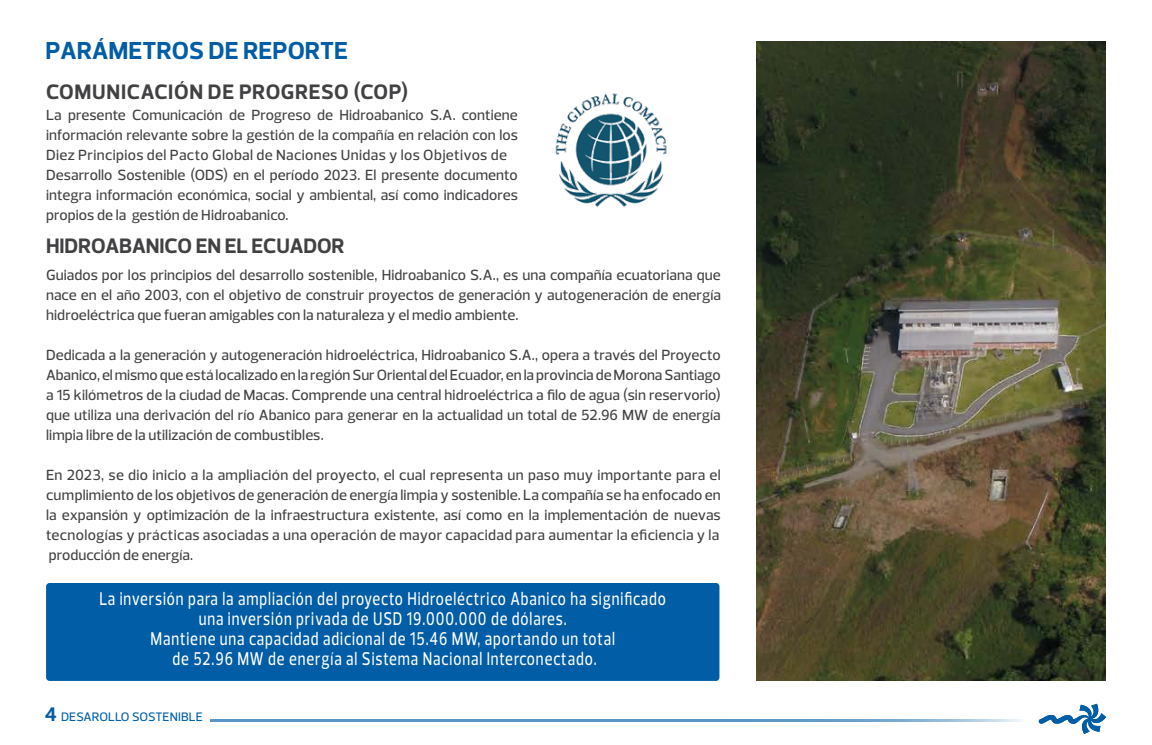
<style>
.page{position:relative;width:1152px;height:745px;background:#fff}
.page>*{position:absolute;margin:0;border:0;box-sizing:border-box;transform-origin:0 0}
.t1{font:700 25px "Prelo";color:#005da6}
.t2{font:700 21.25px "Prelo";letter-spacing:.025em;color:#414042}
.t3{font:700 21.25px "Prelo";color:#414042}
.t4{font:500 18.75px/20px "Prelo";letter-spacing:.06em;color:#fff;text-align:center;scale:.78 1}
.t5{font:500 15px/20px "Prelo";letter-spacing:.005em;color:#414042;text-align:justify}
.t6{font:500 12.5px "Prelo";color:#0061a9}
.s1{font-weight:700;font-size:20px;color:#005da6}
</style>
<div class="page">
<svg style="left:1038px;top:703px;width:68px;height:30px"></svg>
<svg style="left:210px;top:719px;width:813px;height:2px;background:#689fca"></svg>
<div style="left:46px;top:582px;width:673px;height:98px;background:#005da6;border-radius:4px"></div>
<img style="left:756px;top:41px;width:349px;height:638px">
<img style="left:555px;top:93px;width:112px;height:115px">
<h1 class="t1" style="left:45px;top:35px;width:304px">PARÁMETROS DE REPORTE</h1>
<h2 class="t2" style="left:46px;top:78px;width:363px">COMUNICACIÓN DE PROGRESO (COP)</h2>
<p class="t5" style="left:46px;top:105px;width:473px;text-align:left">La presente Comunicación de Progreso de Hidroabanico S.A. contiene información relevante sobre la gestión de la compañía en relación con los Diez Principios del Pacto Global de Naciones Unidas y los Objetivos de Desarrollo Sostenible (ODS) en el período 2023. El presente documento integra información económica, social y ambiental, así como indicadores propios de la gestión de Hidroabanico.</p>
<h2 class="t3" style="left:46px;top:233px;width:300px">HIDROABANICO EN EL ECUADOR</h2>
<p class="t5" style="left:46px;top:264px;width:676px">Guiados por los principios del desarrollo sostenible, Hidroabanico S.A., es una compañía ecuatoriana que nace en el año 2003, con el objetivo de construir proyectos de generación y autogeneración de energía hidroeléctrica que fueran amigables con la naturaleza y el medio ambiente.</p>
<p class="t5" style="left:46px;top:344px;width:676px">Dedicada a la generación y autogeneración hidroeléctrica, Hidroabanico S.A., opera a través del Proyecto Abanico, el mismo que está localizado en la región Sur Oriental del Ecuador, en la provincia de Morona Santiago a 15 kilómetros de la ciudad de Macas. Comprende una central hidroeléctrica a filo de agua (sin reservorio) que utiliza una derivación del río Abanico para generar en la actualidad un total de 52.96 MW de energía limpia libre de la utilización de combustibles.</p>
<p class="t5" style="left:46px;top:464px;width:676px">En 2023, se dio inicio a la ampliación del proyecto, el cual representa un paso muy importante para el cumplimiento de los objetivos de generación de energía limpia y sostenible. La compañía se ha enfocado en la expansión y optimización de la infraestructura existente, así como en la implementación de nuevas tecnologías y prácticas asociadas a una operación de mayor capacidad para aumentar la eficiencia y la producción de energía.</p>
<p class="t4" style="left:100px;top:588px;width:727px">La inversión para la ampliación del proyecto Hidroeléctrico Abanico ha significado una inversión privada de USD 19.000.000 de dólares.<br>Mantiene una capacidad adicional de 15.46 MW, aportando un total<br>de 52.96 MW de energía al Sistema Nacional Interconectado.</p>
<p class="t6" style="left:45px;top:709px;width:160px"><span class="s1">4</span> DESAROLLO SOSTENIBLE</p>
</div>
